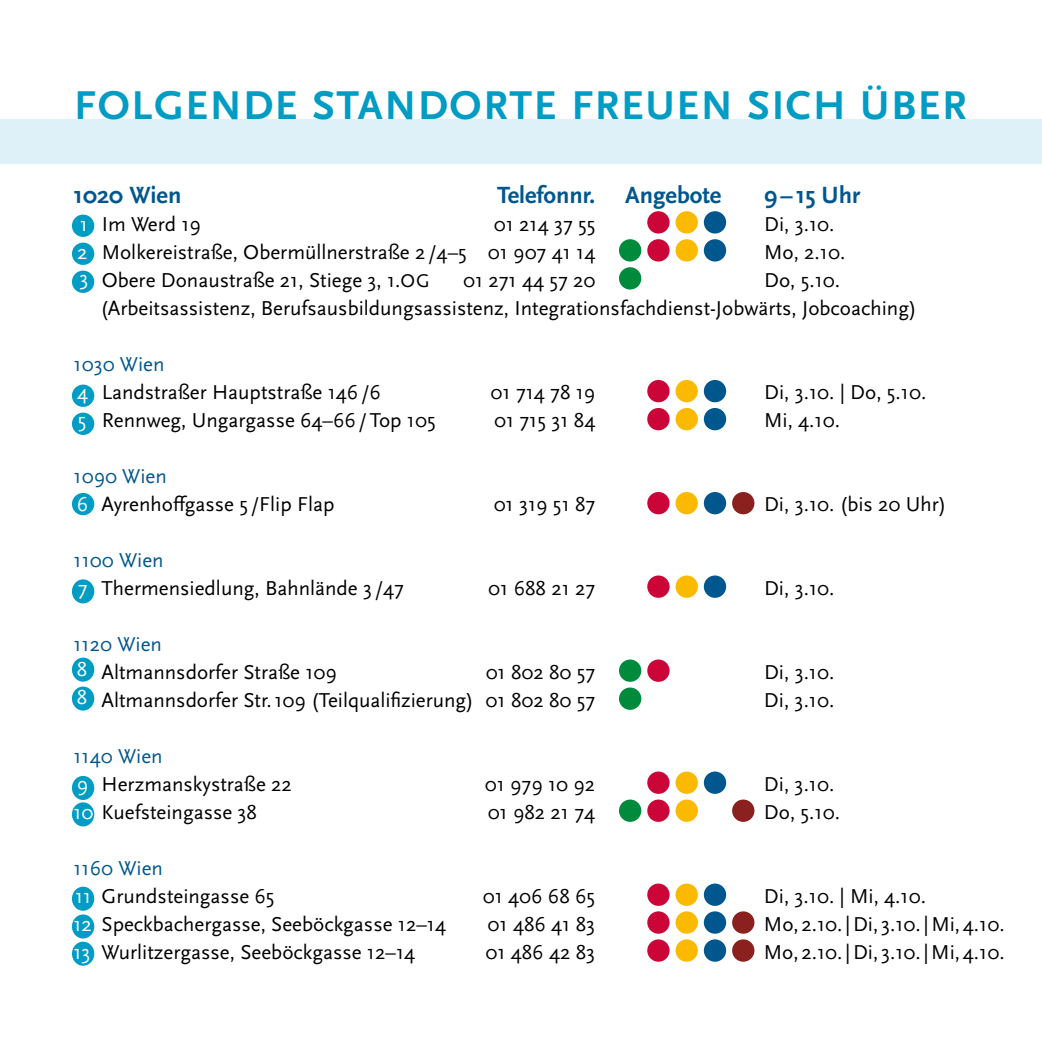
<style>
.page{position:relative;width:1042px;height:1042px;background:#fff}
.page>*{position:absolute;margin:0;border:0;box-sizing:border-box;transform-origin:0 0}
.t1{font:700 42px "Scala Sans Pro";letter-spacing:.04em;color:#009cc4}
.t2{font:700 24.5px "Scala Sans Pro";color:#00578e}
.t3{font:21px/28px "Scala Sans Pro";color:#000}
.s1{color:#fff}
.s2{font-size:19.25px}
.s3{color:#00578e}
</style>
<div class="page">
<div style="left:72px;top:215px;width:22px;height:22px;background:#009cc4;border-radius:50%"></div>
<div style="left:72px;top:243px;width:22px;height:22px;background:#009cc4;border-radius:50%"></div>
<div style="left:72px;top:271px;width:22px;height:22px;background:#009cc4;border-radius:50%"></div>
<div style="left:72px;top:385px;width:22px;height:22px;background:#009cc4;border-radius:50%"></div>
<div style="left:72px;top:413px;width:22px;height:22px;background:#009cc4;border-radius:50%"></div>
<div style="left:72px;top:493px;width:22px;height:22px;background:#009cc4;border-radius:50%"></div>
<div style="left:72px;top:579px;width:22px;height:24px;background:#009cc4;border-radius:50%"></div>
<div style="left:72px;top:657px;width:22px;height:25px;background:#009cc4;border-radius:50%"></div>
<div style="left:72px;top:686px;width:22px;height:24px;background:#009cc4;border-radius:50%"></div>
<div style="left:72px;top:776px;width:22px;height:24px;background:#009cc4;border-radius:50%"></div>
<div style="left:72px;top:802px;width:22px;height:24px;background:#009cc4;border-radius:50%"></div>
<div style="left:72px;top:886px;width:22px;height:25px;background:#009cc4;border-radius:50%"></div>
<div style="left:72px;top:914px;width:22px;height:24px;background:#009cc4;border-radius:50%"></div>
<div style="left:72px;top:941px;width:22px;height:24px;background:#009cc4;border-radius:50%"></div>
<div style="left:0;top:119px;width:1042px;height:45px;background:#dff1f8"></div>
<div style="left:619px;top:239px;width:22px;height:22px;background:#008a3b;border-radius:50%"></div>
<div style="left:619px;top:267px;width:22px;height:22px;background:#008a3b;border-radius:50%"></div>
<div style="left:619px;top:659px;width:22px;height:23px;background:#008a3b;border-radius:50%"></div>
<div style="left:619px;top:687px;width:22px;height:23px;background:#008a3b;border-radius:50%"></div>
<div style="left:619px;top:799px;width:22px;height:23px;background:#008a3b;border-radius:50%"></div>
<div style="left:647px;top:239px;width:22px;height:22px;background:#cb0538;border-radius:50%"></div>
<div style="left:647px;top:211px;width:22px;height:22px;background:#cb0538;border-radius:50%"></div>
<div style="left:647px;top:380px;width:22px;height:22px;background:#cb0538;border-radius:50%"></div>
<div style="left:647px;top:408px;width:22px;height:22px;background:#cb0538;border-radius:50%"></div>
<div style="left:647px;top:492px;width:22px;height:22px;background:#cb0538;border-radius:50%"></div>
<div style="left:647px;top:575px;width:22px;height:23px;background:#cb0538;border-radius:50%"></div>
<div style="left:647px;top:659px;width:22px;height:23px;background:#cb0538;border-radius:50%"></div>
<div style="left:647px;top:771px;width:22px;height:23px;background:#cb0538;border-radius:50%"></div>
<div style="left:647px;top:799px;width:22px;height:23px;background:#cb0538;border-radius:50%"></div>
<div style="left:647px;top:883px;width:22px;height:23px;background:#cb0538;border-radius:50%"></div>
<div style="left:647px;top:911px;width:22px;height:22px;background:#cb0538;border-radius:50%"></div>
<div style="left:647px;top:939px;width:22px;height:22px;background:#cb0538;border-radius:50%"></div>
<div style="left:675px;top:211px;width:23px;height:22px;background:#fbba00;border-radius:50%"></div>
<div style="left:675px;top:239px;width:23px;height:22px;background:#fbba00;border-radius:50%"></div>
<div style="left:675px;top:380px;width:23px;height:22px;background:#fbba00;border-radius:50%"></div>
<div style="left:675px;top:408px;width:23px;height:22px;background:#fbba00;border-radius:50%"></div>
<div style="left:675px;top:492px;width:23px;height:22px;background:#fbba00;border-radius:50%"></div>
<div style="left:675px;top:575px;width:23px;height:23px;background:#fbba00;border-radius:50%"></div>
<div style="left:675px;top:771px;width:23px;height:23px;background:#fbba00;border-radius:50%"></div>
<div style="left:675px;top:799px;width:23px;height:23px;background:#fbba00;border-radius:50%"></div>
<div style="left:675px;top:883px;width:23px;height:23px;background:#fbba00;border-radius:50%"></div>
<div style="left:675px;top:911px;width:23px;height:22px;background:#fbba00;border-radius:50%"></div>
<div style="left:675px;top:939px;width:23px;height:22px;background:#fbba00;border-radius:50%"></div>
<div style="left:704px;top:211px;width:22px;height:22px;background:#00578e;border-radius:50%"></div>
<div style="left:704px;top:239px;width:22px;height:22px;background:#00578e;border-radius:50%"></div>
<div style="left:704px;top:380px;width:22px;height:22px;background:#00578e;border-radius:50%"></div>
<div style="left:704px;top:408px;width:22px;height:22px;background:#00578e;border-radius:50%"></div>
<div style="left:704px;top:492px;width:22px;height:22px;background:#00578e;border-radius:50%"></div>
<div style="left:704px;top:575px;width:22px;height:23px;background:#00578e;border-radius:50%"></div>
<div style="left:704px;top:771px;width:22px;height:23px;background:#00578e;border-radius:50%"></div>
<div style="left:704px;top:883px;width:22px;height:23px;background:#00578e;border-radius:50%"></div>
<div style="left:704px;top:911px;width:22px;height:22px;background:#00578e;border-radius:50%"></div>
<div style="left:704px;top:939px;width:22px;height:22px;background:#00578e;border-radius:50%"></div>
<div style="left:732px;top:492px;width:22px;height:22px;background:#8a211e;border-radius:50%"></div>
<div style="left:732px;top:799px;width:22px;height:23px;background:#8a211e;border-radius:50%"></div>
<div style="left:732px;top:911px;width:22px;height:22px;background:#8a211e;border-radius:50%"></div>
<div style="left:732px;top:939px;width:22px;height:22px;background:#8a211e;border-radius:50%"></div>
<h1 class="t1" style="left:74px;top:81px;width:894px">FOLGENDE STANDORTE FREUEN SICH ÜBER</h1>
<p class="t2" style="left:74px;top:181px;width:109px">1020 WIEN</p>
<p class="t2" style="left:497px;top:181px;width:226px">TELEFONNR. ANGEBOTE</p>
<p class="t2" style="left:764px;top:181px;width:98px">9–15 UHR</p>
<p class="t3" style="left:80px;top:210px;width:123px"><span class="s1">1</span> Im Werd 19</p>
<p class="t3" style="left:494px;top:210px;width:103px">01 214 37 55</p>
<p class="t3" style="left:764px;top:210px;width:72px">Di, 3.10.</p>
<p class="t3" style="left:77px;top:238px;width:520px"><span class="s1">2</span> Molkereistraße, Obermüllnerstraße 2 /4–5 01 907 41 14</p>
<p class="t3" style="left:764px;top:238px;width:83px">Mo, 2.10.</p>
<p class="t3" style="left:80px;top:266px;width:352px"><span class="s1">3</span> Obere Donaustraße 21, Stiege 3, 1.<span class="s2">OG</span></p>
<p class="t3" style="left:463px;top:266px;width:134px">01 271 44 57 20</p>
<p class="t3" style="left:100px;top:266px;width:818px;text-indent:664px">Do, 5.10. (Arbeitsassistenz, Berufsausbildungsassistenz, Integrationsfachdienst-Jobwärts, Jobcoaching)</p>
<p class="t3" style="left:74px;top:350px;width:309px"><span class="s3">1030 Wien<br></span><span class="s1">4</span> Landstraßer Hauptstraße 146/6</p>
<p class="t3" style="left:490px;top:378px;width:106px">01 714 78 19</p>
<p class="t3" style="left:764px;top:378px;width:164px">Di, 3.10. | Do, 5.10.</p>
<p class="t3" style="left:78px;top:406px;width:359px"><span class="s1">5</span> Rennweg, Ungargasse 64–66/Top 105</p>
<p class="t3" style="left:494px;top:406px;width:103px">01 715 31 84</p>
<p class="t3" style="left:764px;top:406px;width:77px">Mi, 4.10.</p>
<p class="t3" style="left:73px;top:462px;width:262px"><span class="s3">1090 Wien<br></span><span class="s1">6</span> Ayrenhoffgasse 5 /Flip Flap</p>
<p class="t3" style="left:494px;top:490px;width:103px">01 319 51 87</p>
<p class="t3" style="left:764px;top:490px;width:184px">Di, 3.10. (bis 20 Uhr)</p>
<p class="t3" style="left:73px;top:546px;width:332px"><span class="s3">1100 Wien<br></span><span class="s1">7</span> Thermensiedlung, Bahnlände 3 /47</p>
<p class="t3" style="left:488px;top:574px;width:108px">01 688 21 27</p>
<p class="t3" style="left:764px;top:574px;width:72px">Di, 3.10.</p>
<p class="t3" style="left:73px;top:630px;width:265px"><span class="s3">1120 Wien<br></span><span class="s1">8</span> Altmannsdorfer Straße 109</p>
<p class="t3" style="left:486px;top:658px;width:111px">01 802 80 57</p>
<p class="t3" style="left:764px;top:658px;width:72px">Di, 3.10.</p>
<p class="t3" style="left:77px;top:686px;width:520px"><span class="s1">8</span> Altmannsdorfer Str.109 (Teilqualifizierung) 01 802 80 57</p>
<p class="t3" style="left:764px;top:686px;width:72px">Di, 3.10.</p>
<p class="t3" style="left:73px;top:742px;width:220px"><span class="s3">1140 Wien<br></span><span class="s1">9</span> Herzmanskystraße 22</p>
<p class="t3" style="left:485px;top:770px;width:112px">01 979 10 92</p>
<p class="t3" style="left:764px;top:770px;width:72px">Di, 3.10.</p>
<p class="t3" style="left:73px;top:798px;width:185px"><span class="s1">10</span> Kuefsteingasse 38</p>
<p class="t3" style="left:488px;top:798px;width:109px">01 982 21 74</p>
<p class="t3" style="left:764px;top:798px;width:78px">Do, 5.10.</p>
<p class="t3" style="left:73px;top:854px;width:203px"><span class="s3">1160 Wien<br></span><span class="s1">11</span> Grundsteingasse 65</p>
<p class="t3" style="left:483px;top:882px;width:114px">01 406 68 65</p>
<p class="t3" style="left:764px;top:882px;width:164px">Di, 3.10. | Mi, 4.10.</p>
<p class="t3" style="left:73px;top:910px;width:374px"><span class="s1">12</span> Speckbachergasse, Seeböckgasse 12–14</p>
<p class="t3" style="left:487px;top:910px;width:109px">01 486 41 83</p>
<p class="t3" style="left:764px;top:910px;width:242px">Mo, 2.10.|Di, 3.10.|Mi,4.10.</p>
<p class="t3" style="left:73px;top:938px;width:343px"><span class="s1">13</span> Wurlitzergasse, Seeböckgasse 12–14</p>
<p class="t3" style="left:485px;top:938px;width:111px">01 486 42 83</p>
<p class="t3" style="left:764px;top:938px;width:242px">Mo, 2.10.|Di, 3.10.|Mi,4.10.</p>
</div>
